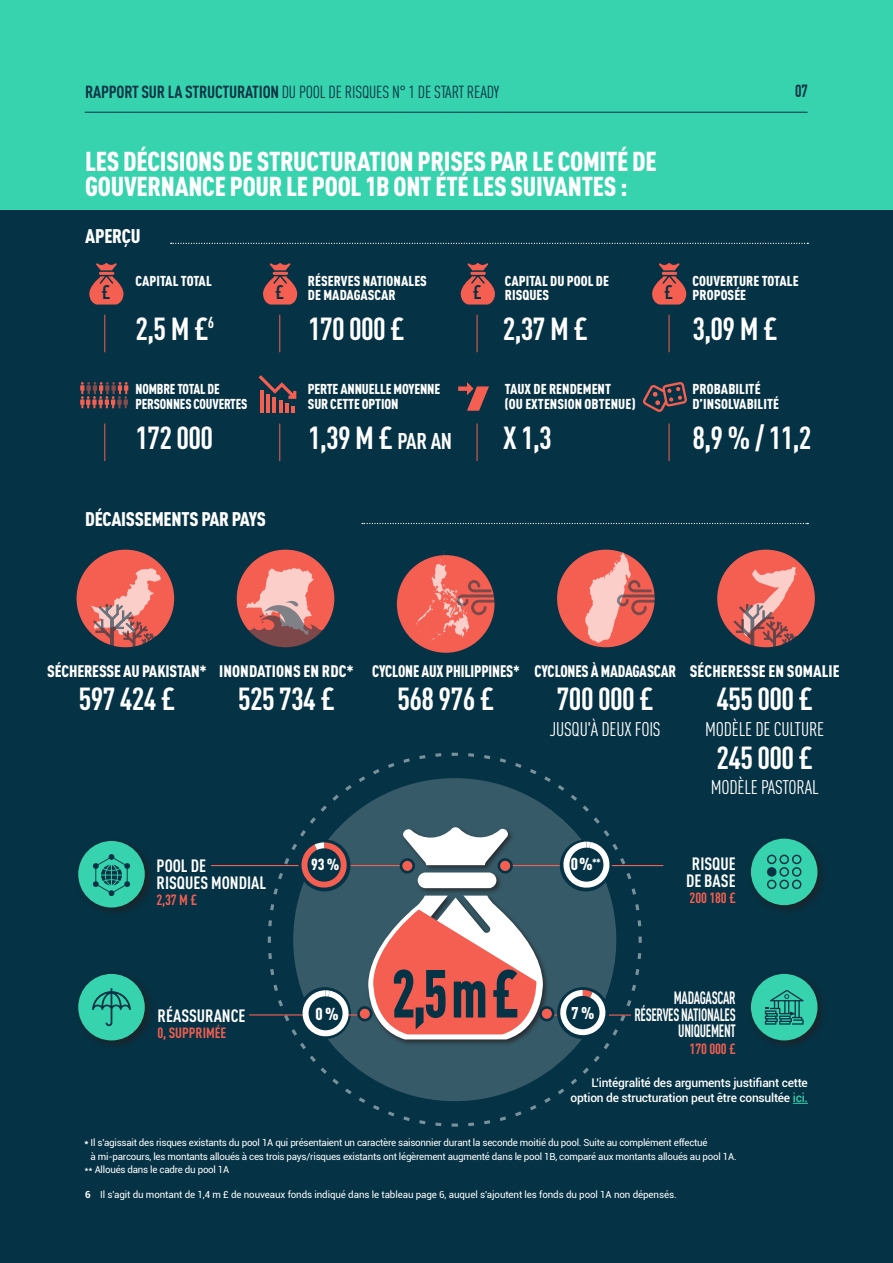
<style>
.page{position:relative;width:893px;height:1263px;background:#fff}
.page>*{position:absolute;margin:0;border:0;box-sizing:border-box;transform-origin:0 0}
.t1{font:900 condensed 66.75px "DINOT";color:#053244;scale:.83 1}
.t2{font:700 condensed 31.5px "DINOT";letter-spacing:-.02em;color:#fff}
.body_copy{font:900 condensed 27px/25.5px "DINOT";letter-spacing:-.01em;color:#fff}
.t3{font:condensed 19.5px "DINOT";letter-spacing:-.01em;color:#fff}
.body_copy-2{font:900 condensed 19.5px "DINOT";letter-spacing:-.01em;color:#fff}
.t4{font:700 condensed 19.5px "DINOT";color:#053244}
.t5{font:700 condensed 17.7px/16.5px "DINOT";color:#fff;text-align:center}
.t6{font:700 condensed 17.7px "DINOT";letter-spacing:-.02em;color:#fff;scale:.77 1}
.t7{font:condensed 17.25px "DINOT";letter-spacing:-.01em;color:#053244}
.t8{font:700 17.25px "DIN Condensed";color:#053244}
.t9{font:900 condensed 17.1px "DINOT";color:#fff}
.t10{font:900 condensed 16.8px "DINOT";color:#fff}
.t11{font:900 condensed 16.5px "DINOT";letter-spacing:-.01em;color:#fff}
.t12{font:900 condensed 16.5px "DINOT";letter-spacing:-.01em;color:#fff;scale:.92 1}
.t13{font:900 condensed 15.9px "DINOT";color:#fff}
.t14{font:700 condensed 14.7px "DINOT";letter-spacing:-.01em;color:#f45f51}
.t15{font:900 condensed 14.1px/14.2px "DINOT";letter-spacing:.005em;color:#fff}
.t16{font:900 condensed 14.1px/14.2px "DINOT";letter-spacing:.005em;color:#fff;scale:.94 1}
.body_copy-3{font:500 12px/15px "Roboto";letter-spacing:-.02em;color:#fff;text-align:right}
.body_copy-4{font:9.75px/13.5px "Roboto";letter-spacing:-.025em;color:#fff}
.s1{font-weight:700}
.s2{font-size:22.5px}
.s3{color:#36d3ae}
</style>
<div class="page">
<div style="left:0;top:204px;width:893px;height:1059px;background:#053244"></div>
<div style="left:0;top:0;width:893px;height:209px;background:#36d3ae"></div>
<hr style="left:85px;top:112px;width:723px;height:1px;background:#053244">
<div style="left:75px;top:837px;width:80px;height:80px;background:#231f20;opacity:.75"></div>
<div style="left:78px;top:841px;width:67px;height:66px;background:#36d3ae;border-radius:50%"></div>
<svg style="left:93px;top:854px;width:37px;height:42px"></svg>
<div style="left:747px;top:835px;width:80px;height:80px;background:#231f20;opacity:.75"></div>
<div style="left:751px;top:839px;width:66px;height:66px;background:#36d3ae;border-radius:50%"></div>
<svg style="left:767px;top:855px;width:34px;height:34px"></svg>
<div style="left:75px;top:970px;width:80px;height:80px;background:#231f20;opacity:.75"></div>
<div style="left:78px;top:974px;width:67px;height:66px;background:#36d3ae;border-radius:50%"></div>
<svg style="left:92px;top:988px;width:39px;height:38px"></svg>
<div style="left:747px;top:970px;width:80px;height:80px;background:#231f20;opacity:.75"></div>
<div style="left:751px;top:974px;width:66px;height:66px;background:#36d3ae;border-radius:50%"></div>
<svg style="left:765px;top:990px;width:39px;height:35px"></svg>
<hr style="left:249px;top:1014px;width:116px;height:1px;background:#f45f51">
<hr style="left:211px;top:865px;width:204px;height:1px;background:#f45f51">
<hr style="left:503px;top:865px;width:160px;height:1px;background:#f45f51">
<svg style="left:793px;top:1103px;width:15px;height:1px"></svg>
<hr style="left:104px;top:315px;width:1px;height:37px;background:#f45f51">
<hr style="left:279px;top:315px;width:1px;height:37px;background:#f45f51">
<hr style="left:477px;top:315px;width:1px;height:37px;background:#f45f51">
<hr style="left:669px;top:315px;width:1px;height:37px;background:#f45f51">
<hr style="left:104px;top:424px;width:1px;height:37px;background:#f45f51">
<hr style="left:279px;top:424px;width:1px;height:37px;background:#f45f51">
<hr style="left:477px;top:424px;width:1px;height:37px;background:#f45f51">
<hr style="left:669px;top:424px;width:1px;height:37px;background:#f45f51">
<svg style="left:643px;top:382px;width:44px;height:30px"></svg>
<svg style="left:458px;top:382px;width:31px;height:29px"></svg>
<svg style="left:80px;top:382px;width:48px;height:26px"></svg>
<div style="left:77px;top:550px;width:97px;height:97px;background:#f45f51;border-radius:50%"></div>
<div style="left:397px;top:555px;width:97px;height:98px;background:#f45f51;border-radius:50%"></div>
<div style="left:237px;top:550px;width:97px;height:97px;background:#f45f51;border-radius:50%"></div>
<div style="left:557px;top:550px;width:98px;height:97px;background:#f45f51;border-radius:50%"></div>
<svg style="left:171px;top:243px;width:637px;height:1px"></svg>
<svg style="left:362px;top:523px;width:446px;height:1px"></svg>
<svg style="left:91px;top:568px;width:70px;height:80px"></svg>
<svg style="left:246px;top:568px;width:77px;height:80px"></svg>
<svg style="left:416px;top:551px;width:79px;height:91px"></svg>
<svg style="left:585px;top:552px;width:70px;height:91px"></svg>
<div style="left:717px;top:550px;width:98px;height:97px;background:#f45f51;border-radius:50%"></div>
<svg style="left:734px;top:567px;width:63px;height:81px"></svg>
<svg style="left:96px;top:263px;width:21px;height:7px"></svg>
<svg style="left:89px;top:276px;width:35px;height:29px"></svg>
<hr style="left:99px;top:272px;width:15px;height:3px;background:#f45f51;border-radius:2px">
<svg style="left:270px;top:263px;width:21px;height:7px"></svg>
<svg style="left:263px;top:276px;width:34px;height:29px"></svg>
<hr style="left:273px;top:272px;width:15px;height:3px;background:#f45f51;border-radius:2px">
<svg style="left:467px;top:263px;width:21px;height:7px"></svg>
<svg style="left:461px;top:276px;width:34px;height:29px"></svg>
<hr style="left:470px;top:272px;width:16px;height:3px;background:#f45f51;border-radius:2px">
<svg style="left:659px;top:263px;width:21px;height:7px"></svg>
<svg style="left:652px;top:276px;width:34px;height:29px"></svg>
<hr style="left:662px;top:272px;width:15px;height:3px;background:#f45f51;border-radius:2px">
<svg style="left:259px;top:375px;width:37px;height:38px"></svg>
<svg style="left:266px;top:752px;width:377px;height:375px"></svg>
<div style="left:307px;top:848px;width:34px;height:34px;background:#053244;border-radius:50%"></div>
<p class="t7" style="left:85px;top:80px;width:415px"><span class="s1">RAPPORT SUR LA STRUCTURATION</span> DU POOL DE RISQUES N° 1 DE START READY</p>
<p class="t8" style="left:795px;top:81px;width:14px">07</p>
<p class="body_copy" style="left:85px;top:148px;width:573px">LES DÉCISIONS DE STRUCTURATION PRISES PAR LE COMITÉ DE<br>GOUVERNANCE POUR LE POOL 1B ONT ÉTÉ LES SUIVANTES :</p>
<p class="body_copy-2" style="left:85px;top:224px;width:57px">APERÇU</p>
<p class="t15" style="left:308px;top:273px;width:120px">RÉSERVES NATIONALES<br>DE MADAGASCAR</p>
<p class="t2" style="left:308px;top:305px;width:98px">170 000 £</p>
<p class="t15" style="left:135px;top:273px;width:78px">CAPITAL TOTAL</p>
<p class="t2" style="left:135px;top:305px;width:80px">2,5 M £<sup>6</sup></p>
<p class="t15" style="left:505px;top:273px;width:106px">CAPITAL DU POOL DE<br>RISQUES</p>
<p class="t2" style="left:503px;top:305px;width:87px">2,37 M £</p>
<p class="t4" style="left:101px;top:278px;width:10px">£</p>
<p class="t4" style="left:275px;top:278px;width:10px">£</p>
<p class="t4" style="left:473px;top:278px;width:10px">£</p>
<p class="t4" style="left:664px;top:278px;width:10px">£</p>
<p class="t16" style="left:135px;top:382px;width:120px">NOMBRE TOTAL DE<br>PERSONNES COUVERTES</p>
<p class="t2" style="left:135px;top:414px;width:79px">172 000</p>
<p class="t15" style="left:308px;top:382px;width:134px">PERTE ANNUELLE MOYENNE<br>SUR CETTE OPTION</p>
<p class="t2" style="left:308px;top:414px;width:146px">1,39 M £ <span class="s2">PAR AN</span></p>
<p class="t15" style="left:505px;top:382px;width:132px">TAUX DE RENDEMENT<br>(OU EXTENSION OBTENUE)</p>
<p class="t2" style="left:503px;top:414px;width:50px">X 1,3</p>
<p class="t15" style="left:693px;top:273px;width:108px">COUVERTURE TOTALE</p>
<p class="t15" style="left:693px;top:287px;width:55px">PROPOSÉE</p>
<p class="t2" style="left:692px;top:305px;width:87px">3,09 M £</p>
<p class="t15" style="left:693px;top:382px;width:88px">PROBABILITÉ<br>D’INSOLVABILITÉ</p>
<p class="t2" style="left:692px;top:414px;width:121px">8,9 % / 11,2</p>
<p class="body_copy-2" style="left:85px;top:507px;width:182px">DÉCAISSEMENTS PAR PAYS</p>
<p class="t11" style="left:47px;top:661px;width:161px">SÉCHERESSE AU PAKISTAN*</p>
<p class="t2" style="left:79px;top:676px;width:98px">597 424 £</p>
<p class="t11" style="left:219px;top:661px;width:136px">INONDATIONS EN RDC*</p>
<p class="t2" style="left:238px;top:676px;width:98px">525 734 £</p>
<p class="t12" style="left:372px;top:661px;width:162px">CYCLONE AUX PHILIPPINES*</p>
<p class="t2" style="left:398px;top:676px;width:98px">568 976 £</p>
<p class="t12" style="left:534px;top:661px;width:156px">CYCLONES À MADAGASCAR</p>
<p class="t2" style="left:557px;top:676px;width:98px">700 000 £</p>
<p class="t3" style="left:550px;top:715px;width:112px">JUSQU'À DEUX FOIS</p>
<p class="t11" style="left:690px;top:661px;width:151px">SÉCHERESSE EN SOMALIE</p>
<p class="t2" style="left:716px;top:676px;width:98px">455 000 £</p>
<p class="t3" style="left:705px;top:715px;width:121px">MODÈLE DE CULTURE</p>
<p class="t2" style="left:716px;top:734px;width:98px">245 000 £</p>
<p class="t3" style="left:711px;top:774px;width:109px">MODÈLE PASTORAL</p>
<p class="t5" style="left:157px;top:856px;width:51px">POOL DE</p>
<p class="t5" style="left:157px;top:873px;width:111px">RISQUES MONDIAL</p>
<p class="t14" style="left:156px;top:889px;width:42px">2,37 M £</p>
<p class="t13" style="left:311px;top:854px;width:30px">93 %</p>
<p class="t9" style="left:571px;top:853px;width:32px">0 %<sup>**</sup></p>
<p class="t5" style="left:686px;top:854px;width:51px">RISQUE<br>DE BASE</p>
<p class="t14" style="left:690px;top:887px;width:48px">200 180 £</p>
<p class="t5" style="left:158px;top:1006px;width:90px">RÉASSURANCE</p>
<p class="t14" style="left:158px;top:1022px;width:70px">0, SUPPRIMÉE</p>
<p class="t9" style="left:315px;top:1003px;width:25px">0 %</p>
<p class="t1" style="left:392px;top:952px;width:155px">2,5 m £</p>
<p class="t10" style="left:571px;top:1002px;width:25px">7 %</p>
<p class="t6" style="left:674px;top:985px;width:82px">MADAGASCAR</p>
<p class="t6" style="left:634px;top:1001px;width:133px">RÉSERVES NATIONALES</p>
<p class="t6" style="left:678px;top:1018px;width:76px">UNIQUEMENT</p>
<p class="t14" style="left:690px;top:1038px;width:48px">170 000 £</p>
<p class="body_copy-3" style="left:570px;top:1075px;width:239px">L'intégralité des arguments justifiant cette option de structuration peut être consultée <span class="s3">ici.</span></p>
<p class="body_copy-4" style="left:91px;top:1135px;width:647px;text-indent:-6px"><span class="s1">*</span> Il s'agissait des risques existants du pool 1A qui présentaient un caractère saisonnier durant la seconde moitié du pool. Suite au complément effectué<br>à mi-parcours, les montants alloués à ces trois pays/risques existants ont légèrement augmenté dans le pool 1B, comparé aux montants alloués au pool 1A.</p>
<p class="body_copy-4" style="left:85px;top:1162px;width:146px">** Alloués dans le cadre du pool 1A</p>
<p class="body_copy-4" style="left:85px;top:1187px;width:593px"><span class="s1">6</span> Il s'agit du montant de 1,4 m £ de nouveaux fonds indiqué dans le tableau page 6, auquel s'ajoutent les fonds du pool 1A non dépensés.</p>
</div>
